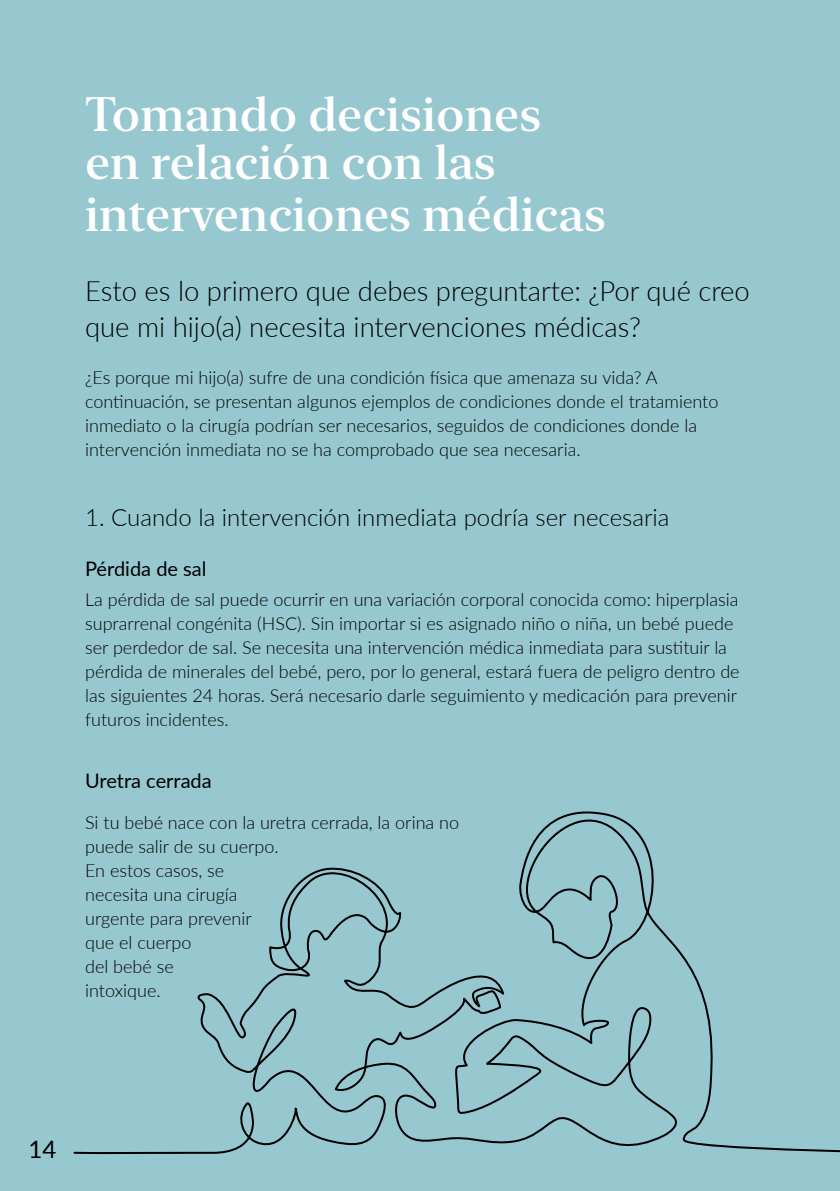
<style>
.page{position:relative;width:840px;height:1191px;background:#fff}
.page>*{position:absolute;margin:0;border:0;box-sizing:border-box;transform-origin:0 0}
.t1{font:500 48px/50px "New York Large";color:#fff}
.t2{font:300 28px/36px "Lato";color:#000}
.t3{font:300 24px "Lato";color:#000}
.t4{font:24px "Lato";color:#000}
.t5{font:20px "Lato";color:#000}
.t6{font:300 18px/24px "Lato";color:#000}
</style>
<div class="page">
<div style="left:0;top:0;width:839px;height:1191px;background:#97c8d0"></div>
<svg style="left:73px;top:811px;width:766px;height:344px"></svg>
<h1 class="t1" style="left:85px;top:89px;width:522px">Tomando decisiones en relación con las intervenciones médicas</h1>
<h2 class="t2" style="left:85px;top:272px;width:666px">Esto es lo primero que debes preguntarte: ¿Por qué creo que mi hijo(a) necesita intervenciones médicas?</h2>
<p class="t6" style="left:85px;top:364px;width:634px">¿Es porque mi hijo(a) sufre de una condición física que amenaza su vida? A continuación, se presentan algunos ejemplos de condiciones donde el tratamiento inmediato o la cirugía podrían ser necesarios, seguidos de condiciones donde la intervención inmediata no se ha comprobado que sea necesaria.</p>
<h3 class="t3" style="left:85px;top:500px;width:585px">1. Cuando la intervención inmediata podría ser necesaria</h3>
<p class="t5" style="left:85px;top:555px;width:123px">Pérdida de sal</p>
<p class="t6" style="left:85px;top:587px;width:655px">La pérdida de sal puede ocurrir en una variación corporal conocida como: hiperplasia suprarrenal congénita (HSC). Sin importar si es asignado niño o niña, un bebé puede ser perdedor de sal. Se necesita una intervención médica inmediata para sustituir la pérdida de minerales del bebé, pero, por lo general, estará fuera de peligro dentro de las siguientes 24 horas. Será necesario darle seguimiento y medicación para prevenir futuros incidentes.</p>
<p class="t5" style="left:85px;top:766px;width:128px">Uretra cerrada</p>
<p class="t6" style="left:85px;top:810px;width:375px">Si tu bebé nace con la uretra cerrada, la orina no puede salir de su cuerpo.<br>En estos casos, se<br>necesita una cirugía<br>urgente para prevenir<br>que el cuerpo<br>del bebé se<br>intoxique.</p>
<h3 class="t4" style="left:29px;top:1132px;width:29px">14</h3>
</div>
